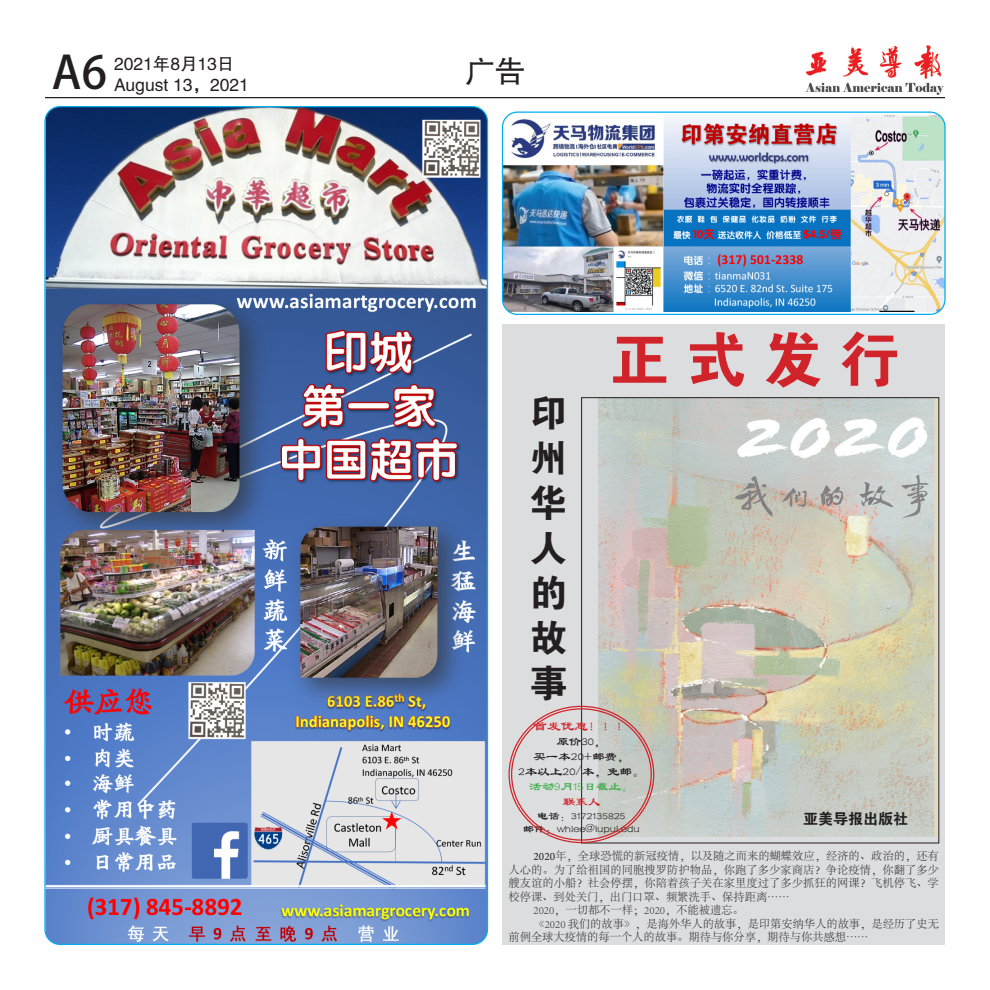
<style>
.page{position:relative;width:990px;height:990px;background:#fff}
.page>*{position:absolute;margin:0;border:0;box-sizing:border-box;transform-origin:0 0}
.t1{font:60px "FZDHTJW GB1 0";color:#d1232a}
.t2{font:45px "Adobe Heiti Std";color:#231f20}
.t3{font:37.5px/45px "FZDHTJW GB1 0";color:#231f20;text-align:justify}
.t4{font:30px "FZHTJW GB1 0";color:#231f20}
.t5{font:17.5px "FZHTFW GB1 0";color:#231f20}
.t6{font:15px "FZDHTJW GB1 0";color:#231f20}
.t7{font:13.75px "FZLSJW GB1 0";color:#d1232a}
.t8{font:12.5px "FZLSJW GB1 0";color:#231f20}
.t9{font:12.5px "FZLSJW GB1 0";color:#40ae49}
.t10{font:12.5px "FZLSJW GB1 0";color:#d1232a}
.t11{font:300 11.25px/13.5px "Adobe Song Std";color:#231f20;text-align:justify}
.t12{font:11.25px "FZLSJW GB1 0";color:#231f20}
.s1{font-family:"Minion Pro";font-weight:400}
</style>
<div class="page">
<div style="left:502px;top:324px;width:443px;height:621px;background:#dcdddf"></div>
<hr style="left:45px;top:97px;width:900px;height:1px;background:#231f20">
<img style="left:805px;top:45px;width:139px;height:49px">
<img style="left:46px;top:108px;width:440px;height:835px">
<img style="left:598px;top:400px;width:339px;height:437px">
<img style="left:503px;top:114px;width:441px;height:198px">
<div style="left:502px;top:112px;width:444px;height:203px;border:1px solid #00aeef;border-radius:15px"></div>
<p class="t2" style="left:52px;top:46px;width:57px">A6</p>
<p class="t5" style="left:114px;top:54px;width:122px">2021年8月13日</p>
<p class="t5" style="left:114px;top:75px;width:136px">August 13，2021</p>
<p class="t4" style="left:465px;top:55px;width:61px">广告</p>
<p class="t3" style="left:530px;top:392px;width:39px">印州华人的故事</p>
<p class="t1" style="left:609px;top:327px;width:291px">正 式 发 行</p>
<p class="t7" style="left:533px;top:719px;width:98px">首发优惠！！！</p>
<p class="t8" style="left:556px;top:735px;width:52px">原价30，</p>
<p class="t8" style="left:533px;top:750px;width:98px">买一本20+邮费，</p>
<p class="t8" style="left:518px;top:765px;width:128px">2本以上20/本，免邮。</p>
<p class="t9" style="left:529px;top:780px;width:106px">活动9月15日截止。</p>
<p class="t10" style="left:563px;top:795px;width:39px">联系人</p>
<p class="t12" style="left:537px;top:810px;width:90px">电话：3172135825</p>
<p class="t12" style="left:523px;top:823px;width:118px">邮件：whlee@iupui.edu</p>
<p class="t11" style="left:508px;top:850px;width:432px;text-indent:25px"><span class="s1">2020</span>年，全球恐慌的新冠疫情，以及随之而来的蝴蝶效应，经济的、政治的，还有人心的。为了给祖国的同胞搜罗防护物品，你跑了多少家商店？争论疫情，你翻了多少艘友谊的小船？社会停摆，你陪着孩子关在家里度过了多少抓狂的网课？飞机停飞、学校停课、到处关门，出门口罩、频繁洗手、保持距离……</p>
<p class="t11" style="left:533px;top:904px;width:212px">2020，一切都不一样；2020，不能被遗忘。</p>
<p class="t11" style="left:508px;top:917px;width:432px;text-indent:25px">《2020 我们的故事》，是海外华人的故事，是印第安纳华人的故事，是经历了史无前例全球大疫情的每一个人的故事。期待与你分享，期待与你共感想……</p>
<p class="t6" style="left:803px;top:810px;width:106px">亚美导报出版社</p>
</div>
